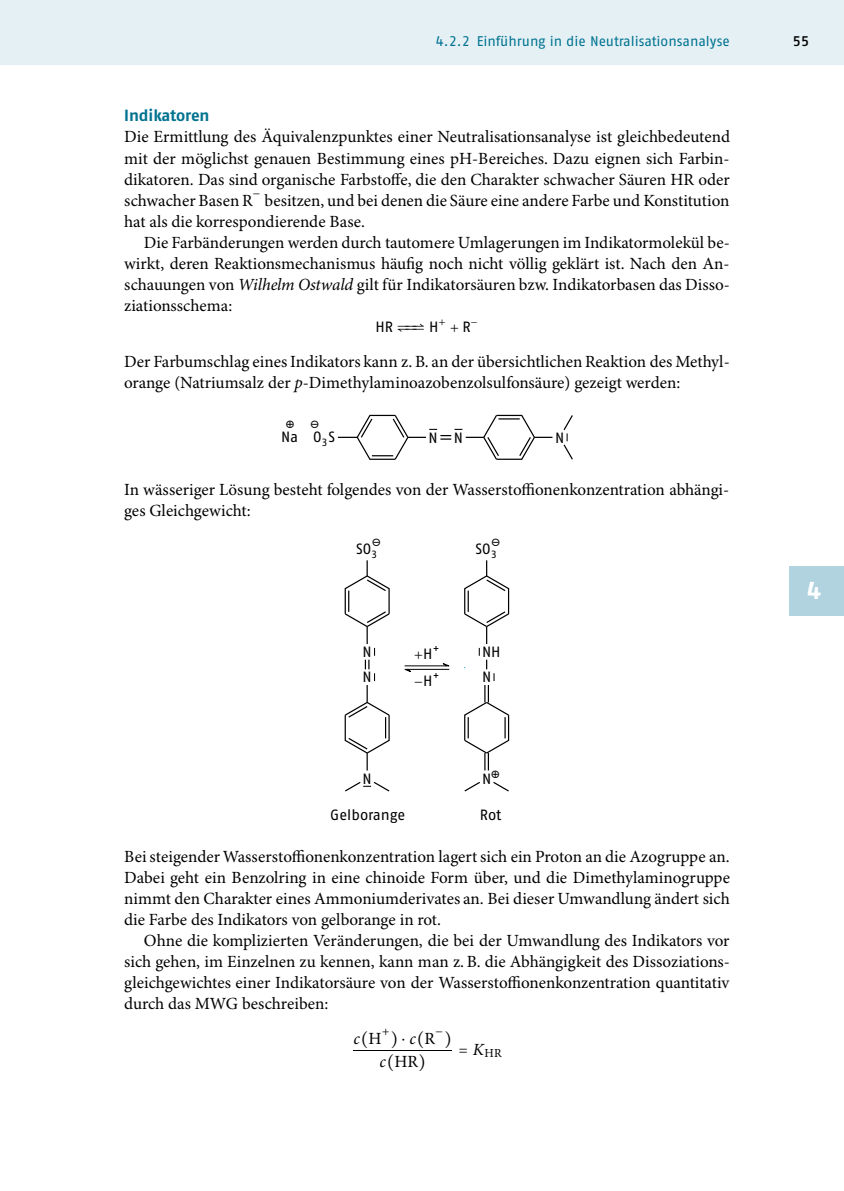
<style>
.page{position:relative;width:844px;height:1191px;background:#fff}
.page>*{position:absolute;margin:0;border:0;box-sizing:border-box;transform-origin:0 0}
.t1{font:700 24.5px "Fago Pro";color:#fff}
.t2{font:16.97px/21px "Minion Pro";color:#000;text-align:justify}
.t3{font:italic 16.97px "Minion Pro";color:#000}
.t4{font:700 16.1px "Fago Pro";letter-spacing:-.005em;color:#007390}
.t5{font:14.88px/25.2px "Fago Pro";color:#000}
.t6{font:14px "Fago Pro";letter-spacing:-.005em;color:#007390}
.t7{font:500 14px "Fago Pro";color:#000}
.t8{font:12.25px "Minion Pro";color:#000}
.t9{font:10.5px "Fago Pro";color:#000}
.s1{font-style:italic}
.s2{font-style:normal}
</style>
<div class="page">
<div style="left:0;top:0;width:843px;height:65px;background:#e5f0f5"></div>
<div style="left:789px;top:566px;width:54px;height:50px;background:#b1d2df"></div>
<svg style="left:563px;top:415px;width:10px;height:45px"></svg>
<svg style="left:337px;top:414px;width:215px;height:46px"></svg>
<svg style="left:345px;top:781px;width:45px;height:11px"></svg>
<svg style="left:344px;top:560px;width:46px;height:210px"></svg>
<hr style="left:404px;top:665px;width:42px;height:1px;background:#000">
<svg style="left:439px;top:663px;width:10px;height:4px"></svg>
<hr style="left:407px;top:669px;width:42px;height:1px;background:#000">
<svg style="left:404px;top:668px;width:11px;height:5px"></svg>
<hr style="left:353px;top:1050px;width:99px;height:1px;background:#000">
<svg style="left:464px;top:560px;width:46px;height:232px"></svg>
<p class="t6" style="left:435px;top:36px;width:296px">4.2.2 Einführung in die Neutralisationsanalyse</p>
<p class="t7" style="left:792px;top:36px;width:18px">55</p>
<p class="t4" style="left:124px;top:110px;width:87px">Indikatoren</p>
<p class="t2" style="left:124px;top:128px;width:607px">Die Ermittlung des Äquivalenzpunktes einer Neutralisationsanalyse ist gleichbedeutend mit der möglichst genauen Bestimmung eines pH-Bereiches. Dazu eignen sich Farbin&shy;dikatoren. Das sind organische Farbstoffe, die den Charakter schwacher Säuren HR oder schwacher Basen R</p>
<p class="t2" style="left:124px;top:191px;width:606px;text-indent:140px">besitzen, und bei denen die Säure eine andere Farbe und Konstitution hat als die korrespondierende Base.</p>
<p class="t2" style="left:124px;top:233px;width:607px;text-indent:20px">Die Farbänderungen werden durch tautomere Umlagerungen im Indikatormolekül be&shy;wirkt, deren Reaktionsmechanismus häufig noch nicht völlig geklärt ist. Nach den An&shy;schauungen von <span class="s1">Wilhelm Ostwald</span> gilt für Indikatorsäuren bzw. Indikatorbasen das Disso&shy;ziationsschema:</p>
<p class="t5" style="left:375px;top:315px;width:19px">HR</p>
<p class="t5" style="left:429px;top:315px;width:11px">H</p>
<p class="t5" style="left:462px;top:315px;width:10px">R</p>
<p class="t2" style="left:124px;top:352px;width:607px">Der Farbumschlag eines Indikators kann z. B. an der übersichtlichen Reaktion des Methyl&shy;orange (Natriumsalz der <span class="s1">p</span>-Dimethylaminoazobenzolsulfonsäure) gezeigt werden:</p>
<p class="t5" style="left:281px;top:426px;width:19px">Na</p>
<p class="t5" style="left:313px;top:426px;width:24px">O<sub>3</sub>S</p>
<p class="t5" style="left:428px;top:426px;width:36px">N N</p>
<p class="t5" style="left:555px;top:426px;width:11px">N</p>
<p class="t2" style="left:124px;top:480px;width:606px">In wässeriger Lösung besteht folgendes von der Wasserstoffionenkonzentration abhängi&shy;ges Gleichgewicht:</p>
<p class="t5" style="left:356px;top:537px;width:23px">SO<sub>3</sub></p>
<p class="t5" style="left:475px;top:537px;width:23px">SO<sub>3</sub></p>
<p class="t5" style="left:362px;top:640px;width:11px">N<br>N</p>
<p class="t5" style="left:362px;top:767px;width:11px">N</p>
<p class="t5" style="left:423px;top:642px;width:11px">H</p>
<p class="t9" style="left:432px;top:644px;width:8px">+</p>
<p class="t5" style="left:413px;top:669px;width:20px">−H</p>
<p class="t9" style="left:432px;top:671px;width:8px">+</p>
<p class="t5" style="left:482px;top:640px;width:20px">NH<br>N</p>
<p class="t5" style="left:482px;top:767px;width:11px">N</p>
<p class="t5" style="left:330px;top:803px;width:77px">Gelborange</p>
<p class="t5" style="left:479px;top:803px;width:23px">Rot</p>
<p class="t2" style="left:124px;top:847px;width:607px">Bei steigender Wasserstoffionenkonzentration lagert sich ein Proton an die Azogruppe an.<br>Dabei geht ein Benzolring in eine chinoide Form über, und die Dimethylaminogruppe nimmt den Charakter eines Ammoniumderivates an. Bei dieser Umwandlung ändert sich die Farbe des Indikators von gelborange in rot.</p>
<p class="t2" style="left:124px;top:931px;width:607px;text-indent:20px">Ohne die komplizierten Veränderungen, die bei der Umwandlung des Indikators vor sich gehen, im Einzelnen zu kennen, kann man z. B. die Abhängigkeit des Dissoziations&shy;gleichgewichtes einer Indikatorsäure von der Wasserstoffionenkonzentration quantitativ durch das MWG beschreiben:</p>
<p class="t3" style="left:353px;top:1031px;width:83px">c<span class="s2">H</span> ⋅c<span class="s2">R</span></p>
<p class="t2" style="left:379px;top:1052px;width:40px"><span class="s1">c</span> HR</p>
<p class="t8" style="left:472px;top:1048px;width:31px"><sup>K</sup>HR</p>
<h1 class="t1" style="left:806px;top:582px;width:16px">4</h1>
</div>
